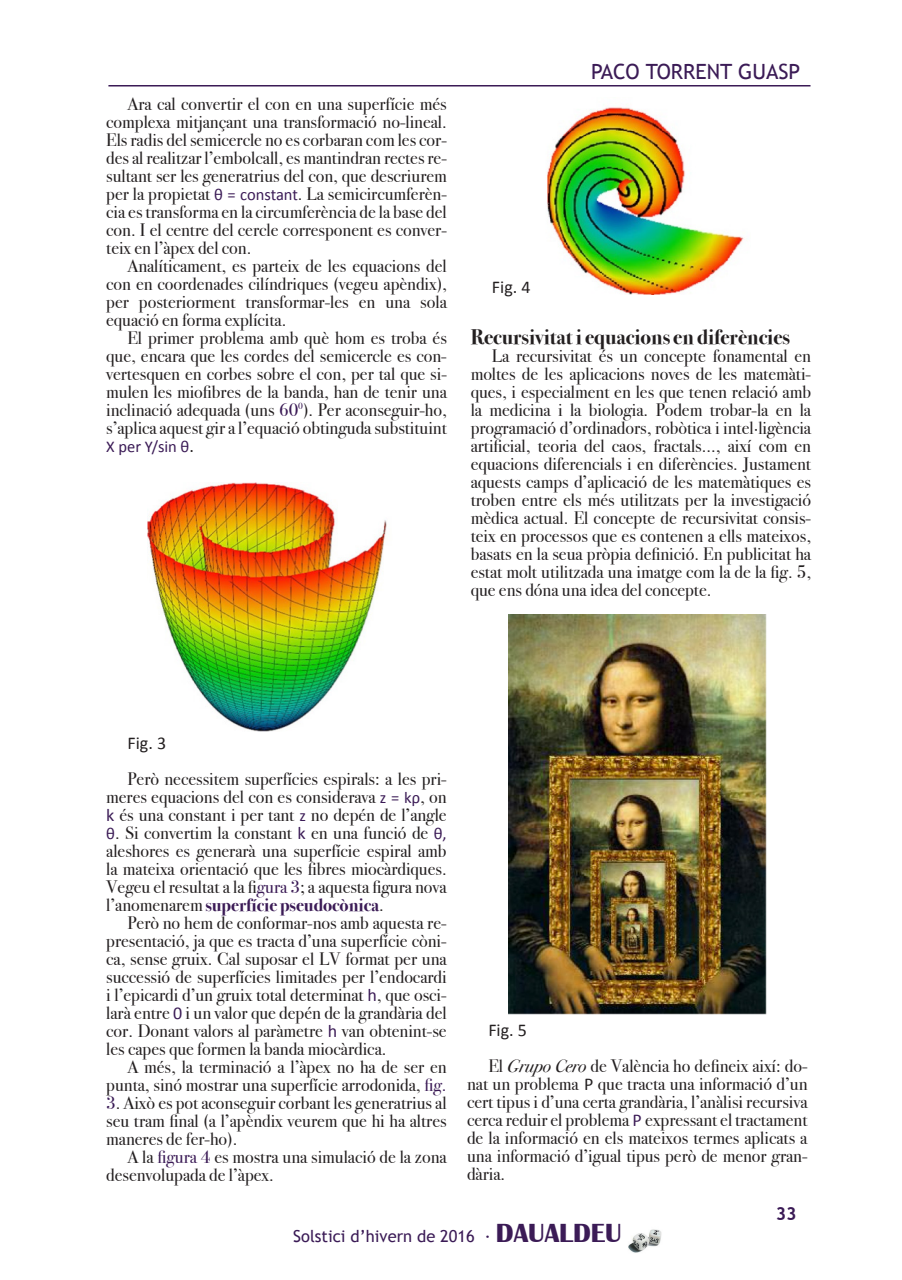
<style>
.page{position:relative;width:902px;height:1280px;background:#fff}
.page>*{position:absolute;margin:0;border:0;box-sizing:border-box;transform-origin:0 0}
.t1{font:700 21px "Bodoni Svty Two OSITCTT";color:#231f20}
.t2{font:21px "Trebuchet MS";color:#3b1b56}
.t3{font:18px/18px "Bodoni Svty Two ITCTT";color:#231f20;text-align:justify}
.t4{font:700 18px "Bodoni Svty Two OSITCTT";color:#3b1b56}
.t5{font:18px "Calibri";color:#231f20}
.t6{font:700 18px "Trebuchet MS";color:#3b1b56}
.t7{font:16.5px "Trebuchet MS";color:#3b1b56}
.t8{font:16.5px "Calibri";color:#3b1b56}
.s1{font-family:"Calibri";font-size:16.5px;color:#3b1b56}
.s2{color:#3b1b56}
.s3{font-size:18px;color:#231f20}
.s4{font-family:"Calibri";color:#3b1b56}
.s5{font-family:"Bodoni Svty Two ITCTT";font-weight:400;color:#231f20}
.s6{font-style:italic}
.s7{font-family:"Calibri"}
.s8{font-family:"Britannic";font-weight:700;font-size:27px}
</style>
<div class="page">
<img style="left:628px;top:1229px;width:34px;height:24px">
<img style="left:147px;top:483px;width:240px;height:249px">
<img style="left:547px;top:107px;width:197px;height:187px">
<img style="left:508px;top:614px;width:258px;height:400px">
<hr style="left:108px;top:85px;width:702px;height:1px;background:#3b1b56">
<p class="t3" style="left:106px;top:93px;width:342px;text-indent:21px">Ara cal convertir el con en una superfície més complexa mitjançant una transformació no-lineal.<br>Els radis del semicercle no es corbaran com les cor&shy;des al realitzar l’embolcall, es mantindran rectes re&shy;sultant ser les generatrius del con, que descriurem per la propietat <span class="s1">θ = constant</span>. La semicircumferèn&shy;cia es transforma en la circumferència de la base del con. I el centre del cercle corresponent es conver&shy;teix en l’àpex del con.</p>
<p class="t3" style="left:106px;top:255px;width:342px;text-indent:21px">Analíticament, es parteix de les equacions del con en coordenades cilíndriques (vegeu apèndix), per posteriorment transformar-les en una sola equació en forma explícita.</p>
<p class="t3" style="left:106px;top:327px;width:342px;text-indent:21px">El primer problema amb què hom es troba és que, encara que les cordes del semicercle es con&shy;vertesquen en corbes sobre el con, per tal que si&shy;mulen les miofibres de la banda, han de tenir una inclinació adequada (uns <span class="s2">60</span><sup>0</sup>). Per aconseguir-ho, s’aplica aquest gir a l’equació obtinguda substituint</p>
<p class="t8" style="left:106px;top:437px;width:89px">X per Y/sin θ<span class="s3">.</span></p>
<p class="t2" style="left:591px;top:59px;width:210px">PACO TORRENT GUASP</p>
<p class="t5" style="left:492px;top:276px;width:40px">Fig. 4</p>
<p class="t1" style="left:470px;top:324px;width:321px">Recursivitat i equacions en diferències</p>
<p class="t3" style="left:470px;top:345px;width:342px;text-indent:21px">La recursivitat és un concepte fonamental en moltes de les aplicacions noves de les matemàti&shy;ques, i especialment en les que tenen relació amb la medicina i la biologia. Podem trobar-la en la programació d’ordinadors, robòtica i intel·ligència artificial, teoria del caos, fractals..., així com en equacions diferencials i en diferències. Justament aquests camps d’aplicació de les matemàtiques es troben entre els més utilitzats per la investigació mèdica actual. El concepte de recursivitat consis&shy;teix en processos que es contenen a ells mateixos, basats en la seua pròpia definició. En publicitat ha estat molt utilitzada una imatge com la de la fig. 5, que ens dóna una idea del concepte.</p>
<p class="t5" style="left:127px;top:731px;width:40px">Fig. 3</p>
<p class="t3" style="left:106px;top:767px;width:342px;text-indent:21px">Però necessitem superfícies espirals: a les pri&shy;meres equacions del con es considerava <span class="s1">z = kρ</span>, on <span class="s4">k</span> és una constant i per tant <span class="s1">z</span> no depén de l’angle <span class="s1">θ</span>. Si convertim la constant <span class="s4">k</span> en una funció de <span class="s1">θ, </span>aleshores es generarà una superfície espiral amb la mateixa orientació que les fibres miocàrdiques.<br>Vegeu el resultat a la fi<span class="s2">gura 3</span>; a aquesta figura nova</p>
<p class="t4" style="left:106px;top:894px;width:279px"><span class="s5">l’anomenarem</span> superfície pseudocònica<span class="s5">.</span></p>
<p class="t3" style="left:106px;top:911px;width:342px;text-indent:21px">Però no hem de conformar-nos amb aquesta re&shy;presentació, ja que es tracta d’una superfície còni&shy;ca, sense gruix. Cal suposar el LV format per una successió de superfícies limitades per l’endocardi i l’epicardi d’un gruix total determinat <span class="s4">h</span>, que osci&shy;larà entre <span class="s4">0</span> i un valor que depén de la grandària del cor. Donant valors al paràmetre <span class="s4">h</span> van obtenint-se les capes que formen la banda miocàrdica.</p>
<p class="t3" style="left:106px;top:1055px;width:342px;text-align:right">A més, la terminació a l’àpex no ha de ser en punta, sinó mostrar una superfície arrodonida, <span class="s2">fig.</span></p>
<p class="t3" style="left:106px;top:1091px;width:342px"><span class="s2">3</span>. Això es pot aconseguir corbant les generatrius al seu tram final (a l’apèndix veurem que hi ha altres maneres de fer-ho).</p>
<p class="t3" style="left:106px;top:1145px;width:342px;text-indent:21px">A la <span class="s2">figura 4</span> es mostra una simulació de la zona desenvolupada de l’àpex.</p>
<p class="t5" style="left:488px;top:1019px;width:40px">Fig. 5</p>
<p class="t3" style="left:467px;top:1055px;width:342px;text-indent:21px">El <span class="s6">Grupo Cero</span> de València ho defineix així: do&shy;nat un problema <span class="s7">P</span> que tracta una informació d’un cert tipus i d’una certa grandària, l’anàlisi recursiva cerca reduir el problema <span class="s4">P</span> expressant el tractament de la informació en els mateixos termes aplicats a una informació d’igual tipus però de menor gran&shy;dària.</p>
<p class="t6" style="left:775px;top:1203px;width:23px">33</p>
<p class="t7" style="left:293px;top:1226px;width:330px">Solstici d’hivern de 2016 · <span class="s8">DAUALDEU</span></p>
</div>
